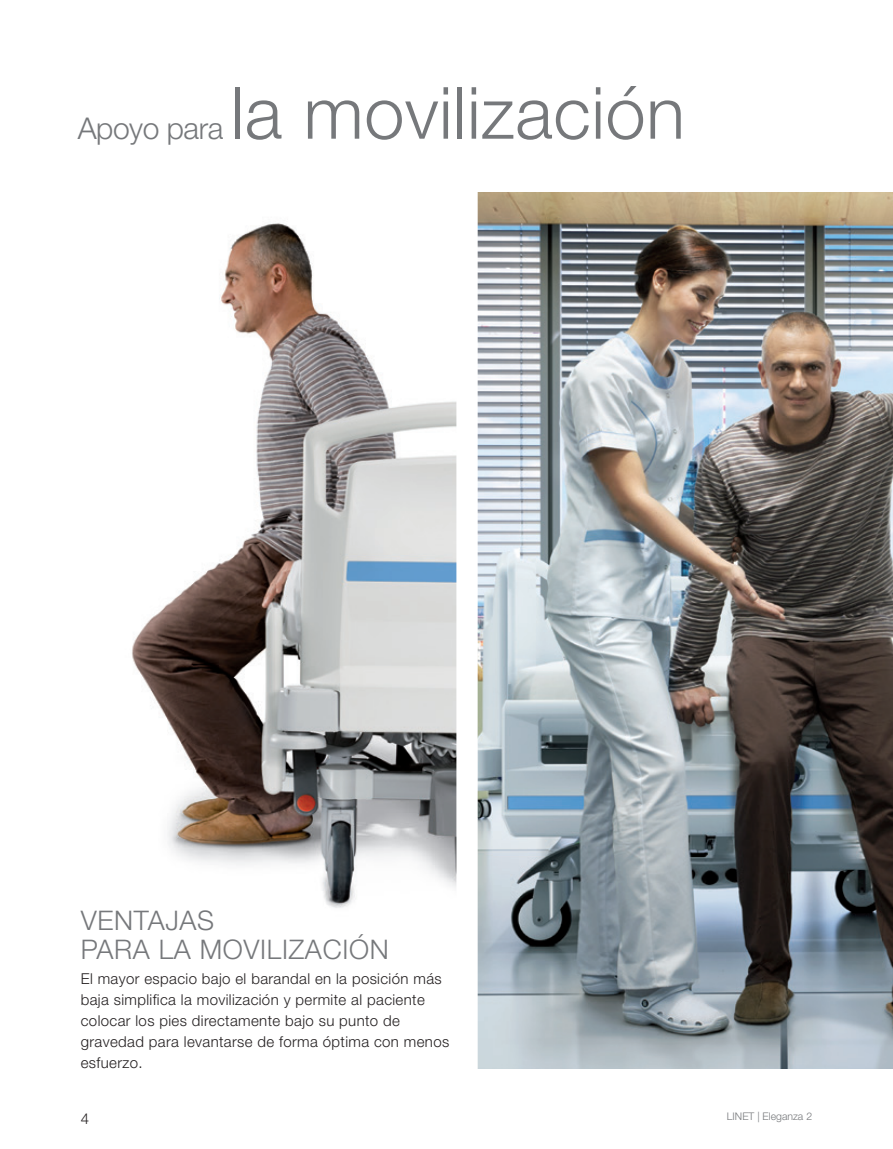
<style>
.page{position:relative;width:893px;height:1149px;background:#fff}
.page>*{position:absolute;margin:0;border:0;box-sizing:border-box;transform-origin:0 0}
.t1{font:300 72px "Helvetica Neue LT Pro";letter-spacing:.01em;color:#76787b}
.t2{font:300 30px "Helvetica Neue LT Pro";letter-spacing:-.015em;color:#76787b}
._001_bullet{font:300 27px/28.5px "Helvetica Neue LT Pro";letter-spacing:.025em;color:#76787b}
._001_bullet-2{font:300 15px/21px "Helvetica Neue LT Pro";letter-spacing:.025em;color:#231f20}
.t3{font:300 10.5px "Helvetica Neue LT Pro";color:#76787b}
</style>
<div class="page">
<img style="left:478px;top:193px;width:415px;height:874px">
<img style="left:132px;top:223px;width:324px;height:685px">
<p class="t2" style="left:78px;top:110px;width:147px">Apoyo para</p>
<p class="t1" style="left:231px;top:69px;width:456px">la movilización</p>
<p class="_001_bullet" style="left:81px;top:905px;width:309px">VENTAJAS<br>PARA LA MOVILIZACIÓN</p>
<p class="_001_bullet-2" style="left:81px;top:967px;width:370px">El mayor espacio bajo el barandal en la posición más baja simplifica la movilización y permite al paciente colocar los pies directamente bajo su punto de gravedad para levantarse de forma óptima con menos esfuerzo.</p>
<p class="_001_bullet-2" style="left:81px;top:1106px;width:10px">4</p>
<p class="t3" style="left:727px;top:1109px;width:87px">LINET | Eleganza 2</p>
</div>
